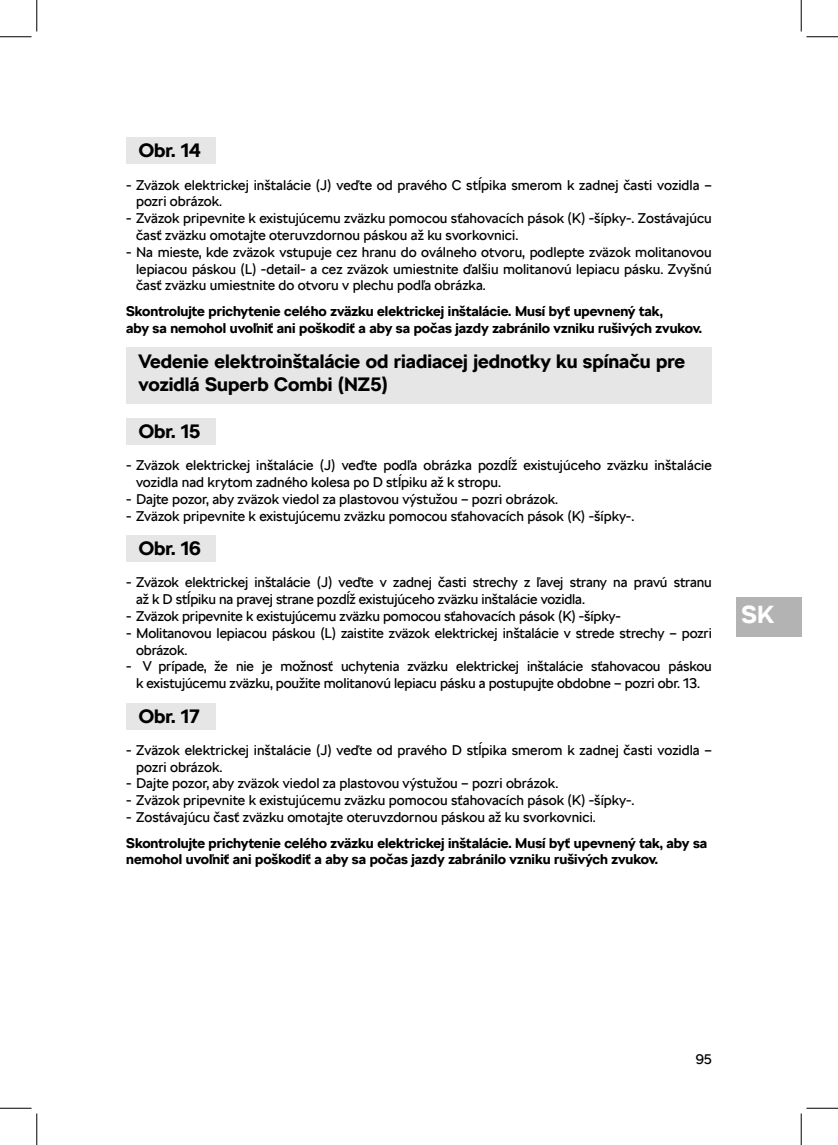
<style>
.page{position:relative;width:838px;height:1145px;background:#fff}
.page>*{position:absolute;margin:0;border:0;box-sizing:border-box;transform-origin:0 0}
.t1{font:700 24.5px "SKODA Next";color:#fff}
.t2{font:700 19.25px/23.3px "SKODA Next";color:#000}
.t3{font:14px/16.8px "SKODA Next";color:#000}
.odrazky{font:700 14px/16.8px "SKODA Next";color:#000}
.t4{font:13.83px "SKODA Next";color:#000}
</style>
<div class="page">
<div style="left:736px;top:597px;width:65px;height:40px;background:#b3b3b3"></div>
<div style="left:126px;top:138px;width:90px;height:26px;background:#e6e6e6"></div>
<div style="left:126px;top:347px;width:585px;height:57px;background:#e6e6e6"></div>
<div style="left:126px;top:419px;width:90px;height:26px;background:#e6e6e6"></div>
<div style="left:126px;top:536px;width:90px;height:26px;background:#e6e6e6"></div>
<div style="left:126px;top:703px;width:90px;height:26px;background:#e6e6e6"></div>
<hr style="left:0;top:36px;width:32px;height:1px;background:#000">
<hr style="left:806px;top:36px;width:31px;height:1px;background:#000">
<hr style="left:0;top:1108px;width:32px;height:1px;background:#000">
<hr style="left:806px;top:1108px;width:31px;height:1px;background:#000">
<hr style="left:36px;top:0;width:1px;height:31px;background:#000">
<hr style="left:36px;top:1113px;width:1px;height:32px;background:#000">
<hr style="left:800px;top:0;width:1px;height:31px;background:#000">
<hr style="left:800px;top:1113px;width:1px;height:32px;background:#000">
<p class="t2" style="left:139px;top:139px;width:63px">Obr. 14</p>
<p class="t3" style="left:136px;top:176px;width:577px;text-indent:-10px">- Zväzok elektrickej inštalácie (J) veďte od pravého C stĺpika smerom k zadnej časti vozidla – pozri obrázok.</p>
<p class="t3" style="left:136px;top:210px;width:577px;text-indent:-10px">- Zväzok pripevnite k existujúcemu zväzku pomocou sťahovacích pások (K) -šípky-. Zostávajúcu časť zväzku omotajte oteruvzdornou páskou až ku svorkovnici.</p>
<p class="t3" style="left:136px;top:243px;width:577px;text-align:justify;text-indent:-10px">- Na mieste, kde zväzok vstupuje cez hranu do oválneho otvoru, podlepte zväzok molitanovou lepiacou páskou (L) -detail- a cez zväzok umiestnite ďalšiu molitanovú lepiacu pásku. Zvyšnú časť zväzku umiestnite do otvoru v plechu podľa obrázka.</p>
<p class="odrazky" style="left:126px;top:302px;width:577px">Skontrolujte prichytenie celého zväzku elektrickej inštalácie. Musí byť upevnený tak,<br>aby sa nemohol uvoľniť ani poškodiť a aby sa počas jazdy zabránilo vzniku rušivých zvukov.</p>
<p class="t2" style="left:138px;top:349px;width:548px">Vedenie elektroinštalácie od riadiacej jednotky ku spínaču pre vozidlá Superb Combi (NZ5)</p>
<p class="t2" style="left:139px;top:420px;width:63px">Obr. 15</p>
<p class="t3" style="left:136px;top:457px;width:577px;text-indent:-10px">- Zväzok elektrickej inštalácie (J) veďte podľa obrázka pozdĺž existujúceho zväzku inštalácie vozidla nad krytom zadného kolesa po D stĺpiku až k stropu.</p>
<p class="t3" style="left:126px;top:491px;width:433px">- Dajte pozor, aby zväzok viedol za plastovou výstužou – pozri obrázok.</p>
<p class="t3" style="left:126px;top:507px;width:509px">- Zväzok pripevnite k existujúcemu zväzku pomocou sťahovacích pások (K) -šípky-.</p>
<p class="t2" style="left:139px;top:537px;width:63px">Obr. 16</p>
<p class="t3" style="left:136px;top:574px;width:577px;text-indent:-10px">- Zväzok elektrickej inštalácie (J) veďte v zadnej časti strechy z ľavej strany na pravú stranu až k D stĺpiku na pravej strane pozdĺž existujúceho zväzku inštalácie vozidla.</p>
<p class="t3" style="left:126px;top:608px;width:496px">- Zväzok pripevnite k existujúcemu zväzku pomocou sťahovacích pások (K) -šípky-</p>
<p class="t3" style="left:136px;top:625px;width:577px;text-indent:-10px">- Molitanovou lepiacou páskou (L) zaistite zväzok elektrickej inštalácie v strede strechy – pozri obrázok.</p>
<p class="t3" style="left:126px;top:658px;width:587px;text-align:center">- V prípade, že nie je možnosť uchytenia zväzku elektrickej inštalácie sťahovacou páskou k existujúcemu zväzku, použite molitanovú lepiacu pásku a postupujte obdobne – pozri obr. 13.</p>
<p class="t2" style="left:139px;top:704px;width:63px">Obr. 17</p>
<p class="t3" style="left:136px;top:742px;width:577px;text-indent:-10px">- Zväzok elektrickej inštalácie (J) veďte od pravého D stĺpika smerom k zadnej časti vozidla – pozri obrázok.</p>
<p class="t3" style="left:126px;top:775px;width:433px">- Dajte pozor, aby zväzok viedol za plastovou výstužou – pozri obrázok.</p>
<p class="t3" style="left:126px;top:792px;width:509px">- Zväzok pripevnite k existujúcemu zväzku pomocou sťahovacích pások (K) -šípky-.</p>
<p class="t3" style="left:126px;top:809px;width:471px">- Zostávajúcu časť zväzku omotajte oteruvzdornou páskou až ku svorkovnici.</p>
<p class="odrazky" style="left:126px;top:834px;width:582px">Skontrolujte prichytenie celého zväzku elektrickej inštalácie. Musí byť upevnený tak, aby sa nemohol uvoľniť ani poškodiť a aby sa počas jazdy zabránilo vzniku rušivých zvukov.</p>
<h1 class="t1" style="left:741px;top:600px;width:34px">SK</h1>
<p class="t4" style="left:695px;top:1051px;width:18px">95</p>
</div>
